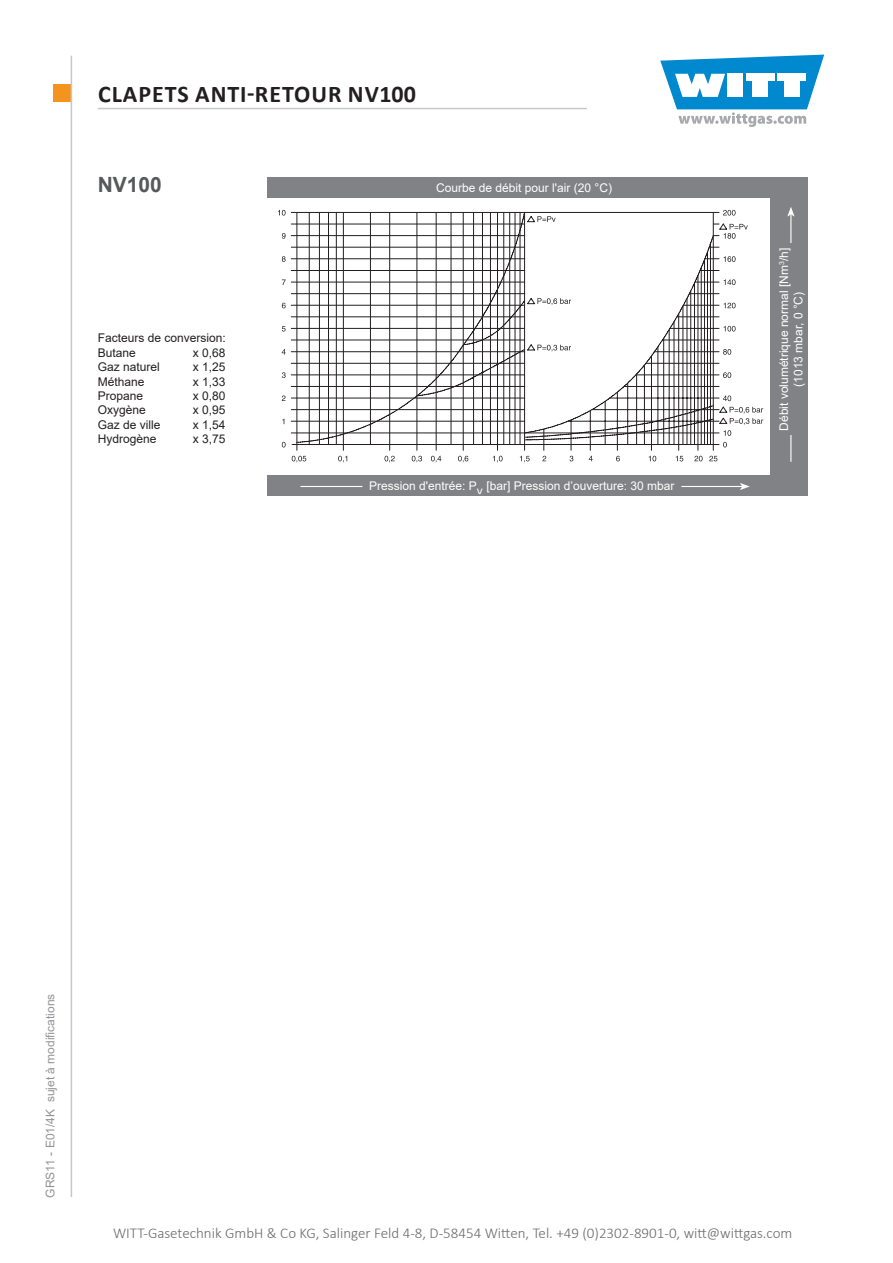
<style>
.page{position:relative;width:893px;height:1263px;background:#fff}
.page>*{position:absolute;margin:0;border:0;box-sizing:border-box;transform-origin:0 0}
.t1{font:700 24px "Calibri";letter-spacing:.04em;color:#231f20}
.t2{font:700 21px "Arial";color:#57585a}
.t3{font:300 15px "Calibri";color:#6b6b6e}
.t4{font:12px/14.4px "Arial";color:#fff;text-align:center}
.t5{font:12px/14.4px "Arial";color:#231f20}
.t6{font:12px "Arial";color:#939598}
</style>
<div class="page">
<div style="left:53px;top:85px;width:17px;height:17px;background:#f4931d"></div>
<svg style="left:660px;top:55px;width:164px;height:72px"></svg>
<hr style="left:71px;top:56px;width:1px;height:1141px;background:#c7c8ca">
<hr style="left:98px;top:108px;width:489px;height:1px;background:#c7c8ca">
<div style="left:268px;top:177px;width:540px;height:319px;background:#808285"></div>
<div style="left:264px;top:198px;width:506px;height:277px;background:#fff"></div>
<hr style="left:292px;top:444px;width:427px;height:1px;background:#231f20">
<hr style="left:291px;top:433px;width:428px;height:1px;background:#231f20">
<hr style="left:291px;top:421px;width:234px;height:1px;background:#231f20">
<hr style="left:291px;top:409px;width:234px;height:1px;background:#231f20">
<hr style="left:291px;top:398px;width:234px;height:1px;background:#231f20">
<hr style="left:291px;top:386px;width:234px;height:1px;background:#231f20">
<hr style="left:291px;top:375px;width:234px;height:1px;background:#231f20">
<hr style="left:291px;top:363px;width:234px;height:1px;background:#231f20">
<hr style="left:291px;top:351px;width:234px;height:1px;background:#231f20">
<hr style="left:291px;top:340px;width:234px;height:1px;background:#231f20">
<hr style="left:291px;top:328px;width:234px;height:1px;background:#231f20">
<hr style="left:291px;top:317px;width:234px;height:1px;background:#231f20">
<hr style="left:291px;top:305px;width:234px;height:1px;background:#231f20">
<hr style="left:291px;top:293px;width:234px;height:1px;background:#231f20">
<hr style="left:291px;top:282px;width:234px;height:1px;background:#231f20">
<hr style="left:291px;top:270px;width:234px;height:1px;background:#231f20">
<hr style="left:291px;top:258px;width:234px;height:1px;background:#231f20">
<hr style="left:291px;top:247px;width:234px;height:1px;background:#231f20">
<hr style="left:291px;top:235px;width:234px;height:1px;background:#231f20">
<hr style="left:291px;top:224px;width:234px;height:1px;background:#231f20">
<hr style="left:291px;top:212px;width:428px;height:1px;background:#231f20">
<hr style="left:319px;top:212px;width:1px;height:232px;background:#231f20">
<hr style="left:309px;top:212px;width:1px;height:232px;background:#231f20">
<hr style="left:297px;top:212px;width:1px;height:238px;background:#231f20">
<svg style="left:292px;top:456px;width:14px;height:6px"></svg>
<svg style="left:282px;top:442px;width:4px;height:5px"></svg>
<svg style="left:282px;top:279px;width:4px;height:6px"></svg>
<svg style="left:282px;top:349px;width:4px;height:5px"></svg>
<svg style="left:282px;top:395px;width:4px;height:6px"></svg>
<svg style="left:282px;top:372px;width:4px;height:6px"></svg>
<svg style="left:282px;top:326px;width:4px;height:5px"></svg>
<svg style="left:282px;top:303px;width:4px;height:5px"></svg>
<svg style="left:278px;top:210px;width:8px;height:6px"></svg>
<svg style="left:282px;top:256px;width:4px;height:6px"></svg>
<svg style="left:282px;top:233px;width:4px;height:6px"></svg>
<hr style="left:389px;top:212px;width:1px;height:238px;background:#231f20">
<hr style="left:370px;top:212px;width:1px;height:232px;background:#231f20">
<hr style="left:343px;top:212px;width:1px;height:238px;background:#231f20">
<hr style="left:336px;top:212px;width:1px;height:232px;background:#231f20">
<hr style="left:328px;top:212px;width:1px;height:232px;background:#231f20">
<svg style="left:412px;top:456px;width:10px;height:6px"></svg>
<svg style="left:338px;top:456px;width:9px;height:6px"></svg>
<svg style="left:384px;top:456px;width:11px;height:6px"></svg>
<svg style="left:458px;top:456px;width:10px;height:6px"></svg>
<svg style="left:431px;top:456px;width:10px;height:6px"></svg>
<svg style="left:493px;top:456px;width:10px;height:6px"></svg>
<svg style="left:694px;top:456px;width:9px;height:5px"></svg>
<svg style="left:520px;top:456px;width:10px;height:6px"></svg>
<svg style="left:542px;top:456px;width:4px;height:5px"></svg>
<svg style="left:570px;top:456px;width:3px;height:5px"></svg>
<svg style="left:589px;top:456px;width:4px;height:5px"></svg>
<svg style="left:649px;top:456px;width:7px;height:5px"></svg>
<svg style="left:616px;top:456px;width:4px;height:5px"></svg>
<svg style="left:676px;top:456px;width:7px;height:5px"></svg>
<svg style="left:709px;top:456px;width:8px;height:5px"></svg>
<svg style="left:296px;top:211px;width:120px;height:232px"></svg>
<svg style="left:416px;top:210px;width:347px;height:240px"></svg>
<hr style="left:300px;top:486px;width:442px;height:1px;background:#fff">
<svg style="left:740px;top:483px;width:10px;height:7px"></svg>
<hr style="left:790px;top:214px;width:1px;height:248px;background:#fff">
<svg style="left:787px;top:207px;width:8px;height:10px"></svg>
<div style="left:363px;top:477px;width:318px;height:18px;background:#808285"></div>
<div style="left:774px;top:244px;width:34px;height:191px;background:#808285"></div>
<h1 class="t1" style="left:98px;top:77px;width:319px">CLAPETS ANTI-RETOUR NV100</h1>
<p class="t2" style="left:98px;top:170px;width:66px">NV100</p>
<p class="t4" style="left:436px;top:180px;width:177px">Courbe de débit pour l'air (20 °C)</p>
<p class="t5" style="left:98px;top:331px;width:130px">Facteurs de conversion:<br>Butane</p>
<p class="t5" style="left:193px;top:345px;width:34px">x 0,68</p>
<p class="t5" style="left:98px;top:360px;width:64px">Gaz naturel</p>
<p class="t5" style="left:193px;top:360px;width:34px">x 1,25</p>
<p class="t5" style="left:98px;top:374px;width:48px">Méthane</p>
<p class="t5" style="left:193px;top:374px;width:34px">x 1,33</p>
<p class="t5" style="left:98px;top:388px;width:47px">Propane</p>
<p class="t5" style="left:193px;top:388px;width:34px">x 0,80</p>
<p class="t5" style="left:98px;top:403px;width:50px">Oxygène</p>
<p class="t5" style="left:193px;top:403px;width:34px">x 0,95</p>
<p class="t5" style="left:98px;top:417px;width:64px">Gaz de ville</p>
<p class="t5" style="left:193px;top:417px;width:34px">x 1,54</p>
<p class="t5" style="left:98px;top:432px;width:60px">Hydrogène</p>
<p class="t5" style="left:193px;top:432px;width:34px">x 3,75</p>
<p class="t4" style="left:369px;top:479px;width:307px">Pression d'entrée: Pv [bar] Pression d’ouverture: 30 mbar</p>
<p class="t4" style="left:777px;top:431px;width:184px;rotate:-90deg">Débit volumétrique normal [Nm<sup>3</sup>/h] (1013 mbar, 0 °C)</p>
<p class="t6" style="left:42px;top:1197px;width:205px;rotate:-90deg">GRS11 - E01/4K sujet à modifications</p>
<p class="t3" style="left:113px;top:1224px;width:681px">WITT-Gasetechnik GmbH &amp; Co KG, Salinger Feld 4-8, D-58454 Witten, Tel. +49 (0)2302-8901-0, witt@wittgas.com</p>
</div>
